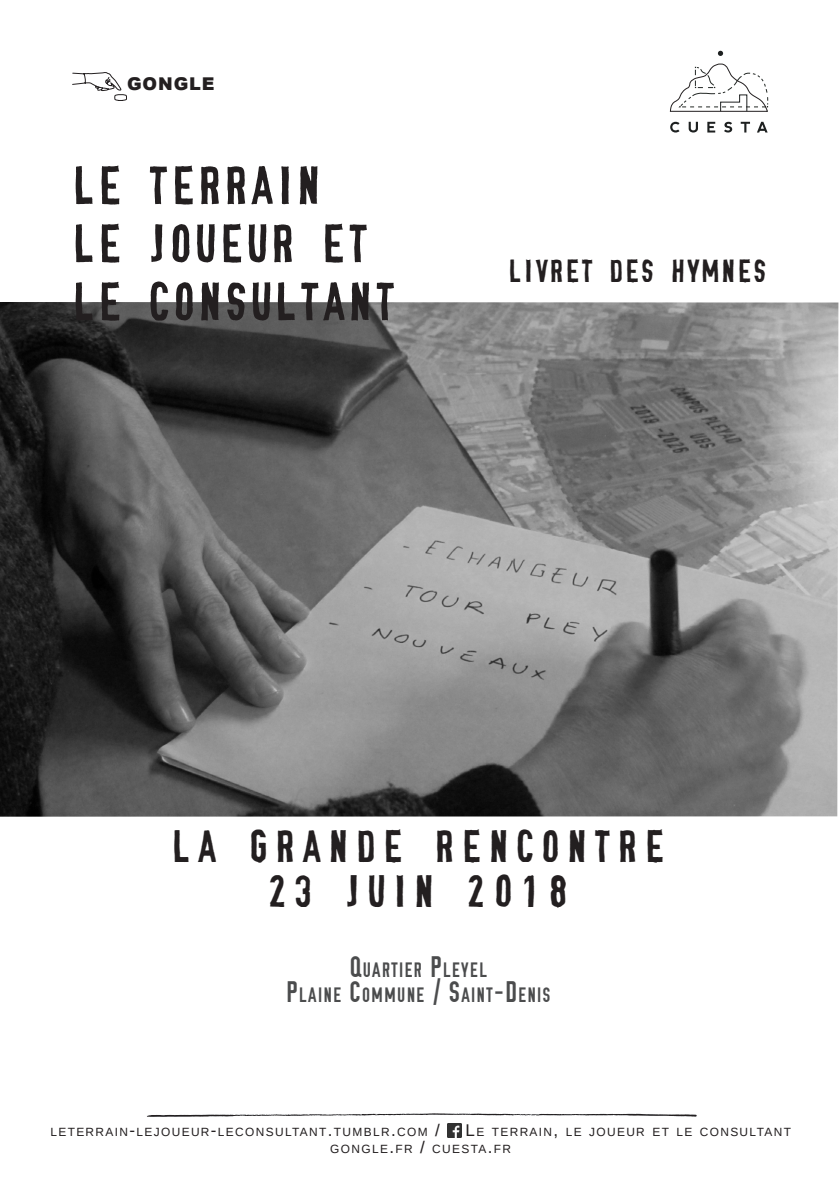
<style>
.page{position:relative;width:840px;height:1191px;background:#fff}
.page>*{position:absolute;margin:0;border:0;box-sizing:border-box;transform-origin:0 0}
.t1{font:700 53.8px/58px "Gongle DIN";letter-spacing:.04em;color:#231f20}
.t2{font:700 45.4px/45.4px "Gongle DIN";letter-spacing:.14em;color:#231f20;text-align:center}
.t3{font:700 32px "Gongle DIN";letter-spacing:.04em;color:#231f20}
.t4{font:20.8px/25.4px "OSP DIN";letter-spacing:.07em;color:#4b4c4d;text-align:center}
.t5{font:900 17.6px "Arial";letter-spacing:.05em;color:#231f20}
.t6{font:11.8px/17px "Liberation Sans";letter-spacing:.115em;color:#231f20}
.s1{font-size:29.8px}
.s2{font-size:17px}
</style>
<div class="page">
<img style="left:0;top:302px;width:837px;height:514px">
<svg style="left:72px;top:72px;width:55px;height:29px"></svg>
<svg style="left:669px;top:64px;width:98px;height:48px"></svg>
<svg style="left:717px;top:51px;width:5px;height:5px"></svg>
<svg style="left:670px;top:122px;width:9px;height:10px"></svg>
<svg style="left:688px;top:122px;width:9px;height:10px"></svg>
<svg style="left:707px;top:122px;width:7px;height:10px"></svg>
<svg style="left:724px;top:122px;width:7px;height:10px"></svg>
<svg style="left:740px;top:122px;width:9px;height:10px"></svg>
<svg style="left:757px;top:122px;width:10px;height:10px"></svg>
<img style="left:147px;top:1113px;width:550px;height:4px">
<img style="left:447px;top:1124px;width:14px;height:13px">
<h3 class="t5" style="left:127px;top:71px;width:89px">GONGLE</h3>
<h1 class="t1" style="left:72px;top:154px;width:324px">LE TERRAIN<br>LE JOUEUR ET<br>LE CONSULTANT</h1>
<h3 class="t3" style="left:508px;top:254px;width:260px">LIVRET DES HYMNES</h3>
<h2 class="t2" style="left:172px;top:822px;width:494px">LA GRANDE RENCONTRE<br>23 JUIN 2018</h2>
<h3 class="t4" style="left:286px;top:957px;width:264px"><span class="s1">Q</span>UARTIER <span class="s1">P</span>LEYEL<br><span class="s1">P</span>LAINE <span class="s1">C</span>OMMUNE <span class="s1">/ S</span>AINT<span class="s1">-D</span>ENIS</h3>
<p class="t6" style="left:50px;top:1124px;width:391px">LETERRAIN<span class="s2">-</span>LEJOUEUR<span class="s2">-</span>LECONSULTANT<span class="s2">.</span>TUMBLR<span class="s2">.</span>COM <span class="s2">/</span></p>
<p class="t6" style="left:330px;top:1124px;width:462px;text-indent:135px"><span class="s2">L</span>E TERRAIN<span class="s2">,</span> LE JOUEUR ET LE CONSULTANT<br>GONGLE<span class="s2">.</span>FR <span class="s2">/</span> CUESTA<span class="s2">.</span>FR</p>
</div>
